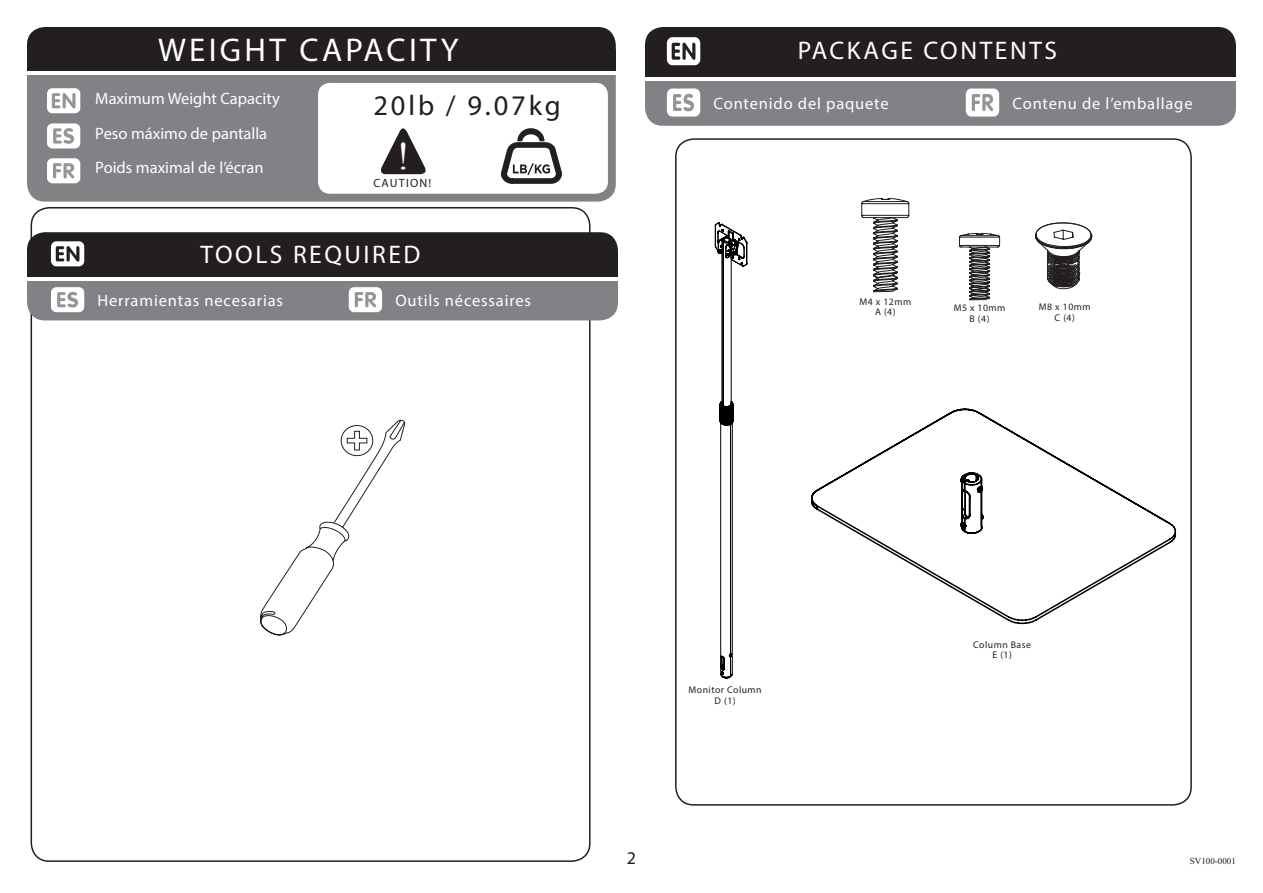
<style>
.page{position:relative;width:1263px;height:893px;background:#fff}
.page>*{position:absolute;margin:0;border:0;box-sizing:border-box;transform-origin:0 0}
.t1{font:39px "Times New Roman";color:#fff}
.t2{font:33px "Myriad Pro";letter-spacing:.1em;color:#fff}
.t3{font:28.5px "Myriad Pro";letter-spacing:.1em;color:#231f20}
.t4{font:25.5px "Myriad Pro";letter-spacing:.1em;color:#fff}
.t5{font:18px "Myriad Pro";color:#231f20}
.t6{font:16.5px "Myriad Pro";letter-spacing:.045em;color:#fff}
.t7{font:16.5px "Myriad Pro";color:#fff}
.t8{font:12px "Myriad Pro";letter-spacing:.1em;color:#231f20}
.t9{font:9.75px/10.5px "Myriad Pro";letter-spacing:.05em;color:#231f20;text-align:center}
.t10{font:9px "Times New Roman";color:#231f20}
</style>
<div class="page">
<svg style="left:861px;top:197px;width:49px;height:96px"></svg>
<svg style="left:959px;top:232px;width:42px;height:69px"></svg>
<svg style="left:1035px;top:222px;width:57px;height:68px"></svg>
<div style="left:27px;top:50px;width:589px;height:152px;background:#808285;border-radius:18px"></div>
<div style="left:27px;top:27px;width:589px;height:45px;background:#231f20;border-radius:18px"></div>
<div style="left:318px;top:83px;width:290px;height:111px;background:#fff;border-radius:12px"></div>
<div style="left:27px;top:49px;width:589px;height:23px;background:#231f20"></div>
<hr style="left:27px;top:72px;width:589px;height:3px;background:#fff">
<div style="left:47px;top:123px;width:33px;height:25px;background:#fff;border-radius:5px"></div>
<svg style="left:53px;top:128px;width:21px;height:16px"></svg>
<div style="left:47px;top:158px;width:33px;height:25px;background:#fff;border-radius:5px"></div>
<svg style="left:53px;top:163px;width:21px;height:15px"></svg>
<div style="left:47px;top:88px;width:33px;height:25px;background:#fff;border-radius:5px"></div>
<svg style="left:52px;top:93px;width:24px;height:15px"></svg>
<svg style="left:381px;top:128px;width:45px;height:46px"></svg>
<svg style="left:501px;top:128px;width:61px;height:56px"></svg>
<div style="left:27px;top:255px;width:591px;height:65px;background:#808285;border-radius:18px"></div>
<div style="left:27px;top:232px;width:591px;height:45px;background:#231f20;border-radius:18px"></div>
<div style="left:27px;top:255px;width:591px;height:22px;background:#231f20"></div>
<hr style="left:27px;top:277px;width:591px;height:3px;background:#fff">
<div style="left:51px;top:287px;width:33px;height:25px;background:#fff;border-radius:5px"></div>
<svg style="left:57px;top:292px;width:21px;height:15px"></svg>
<div style="left:349px;top:287px;width:33px;height:25px;background:#fff;border-radius:5px"></div>
<svg style="left:355px;top:292px;width:21px;height:15px"></svg>
<div style="left:51px;top:241px;width:33px;height:25px;background:#fff;border-radius:5px"></div>
<svg style="left:56px;top:246px;width:23px;height:16px"></svg>
<div style="left:645px;top:53px;width:591px;height:73px;background:#808285;border-radius:18px"></div>
<div style="left:645px;top:27px;width:591px;height:50px;background:#231f20;border-radius:18px"></div>
<div style="left:645px;top:52px;width:591px;height:25px;background:#231f20"></div>
<hr style="left:645px;top:77px;width:591px;height:4px;background:#fff">
<div style="left:667px;top:89px;width:33px;height:28px;background:#fff;border-radius:6px"></div>
<svg style="left:673px;top:94px;width:21px;height:17px"></svg>
<div style="left:966px;top:89px;width:33px;height:28px;background:#fff;border-radius:6px"></div>
<svg style="left:972px;top:94px;width:21px;height:17px"></svg>
<div style="left:667px;top:37px;width:33px;height:28px;background:#fff;border-radius:6px"></div>
<svg style="left:672px;top:43px;width:23px;height:17px"></svg>
<svg style="left:260px;top:419px;width:145px;height:217px"></svg>
<svg style="left:811px;top:408px;width:366px;height:217px"></svg>
<svg style="left:959px;top:471px;width:25px;height:62px"></svg>
<svg style="left:714px;top:222px;width:34px;height:457px"></svg>
<p class="t2" style="left:158px;top:29px;width:302px">WEIGHT CAPACITY</p>
<p class="t7" style="left:95px;top:89px;width:186px">Maximum Weight Capacity</p>
<p class="t7" style="left:95px;top:123px;width:173px">Peso máximo de pantalla</p>
<p class="t7" style="left:95px;top:158px;width:170px">Poids maximal de l’écran</p>
<p class="t3" style="left:373px;top:88px;width:189px">20lb / 9.07kg</p>
<p class="t1" style="left:397px;top:130px;width:14px">!</p>
<p class="t8" style="left:373px;top:175px;width:59px">CAUTION!</p>
<p class="t4" style="left:201px;top:239px;width:221px">TOOLS REQUIRED</p>
<p class="t6" style="left:98px;top:291px;width:187px">Herramientas necesarias</p>
<p class="t6" style="left:395px;top:291px;width:137px">Outils nécessaires</p>
<p class="t4" style="left:798px;top:35px;width:261px">PACKAGE CONTENTS</p>
<p class="t6" style="left:714px;top:93px;width:177px">Contenido del paquete</p>
<p class="t6" style="left:1012px;top:93px;width:182px">Contenu de l’emballage</p>
<p class="t9" style="left:859px;top:296px;width:53px">M4 x 12mm</p>
<p class="t9" style="left:875px;top:307px;width:22px">A (4)</p>
<p class="t9" style="left:954px;top:303px;width:53px">M5 x 10mm</p>
<p class="t9" style="left:969px;top:313px;width:21px">B (4)</p>
<p class="t9" style="left:1039px;top:302px;width:53px">M8 x 10mm</p>
<p class="t9" style="left:1055px;top:312px;width:22px">C (4)</p>
<p class="t9" style="left:688px;top:684px;width:75px">Monitor Column<br>D (1)</p>
<p class="t5" style="left:627px;top:846px;width:11px">2</p>
<p class="t9" style="left:973px;top:639px;width:59px">Column Base</p>
<p class="t9" style="left:992px;top:649px;width:21px">E (1)</p>
<p class="t10" style="left:1190px;top:855px;width:47px">SV100-0001</p>
</div>
